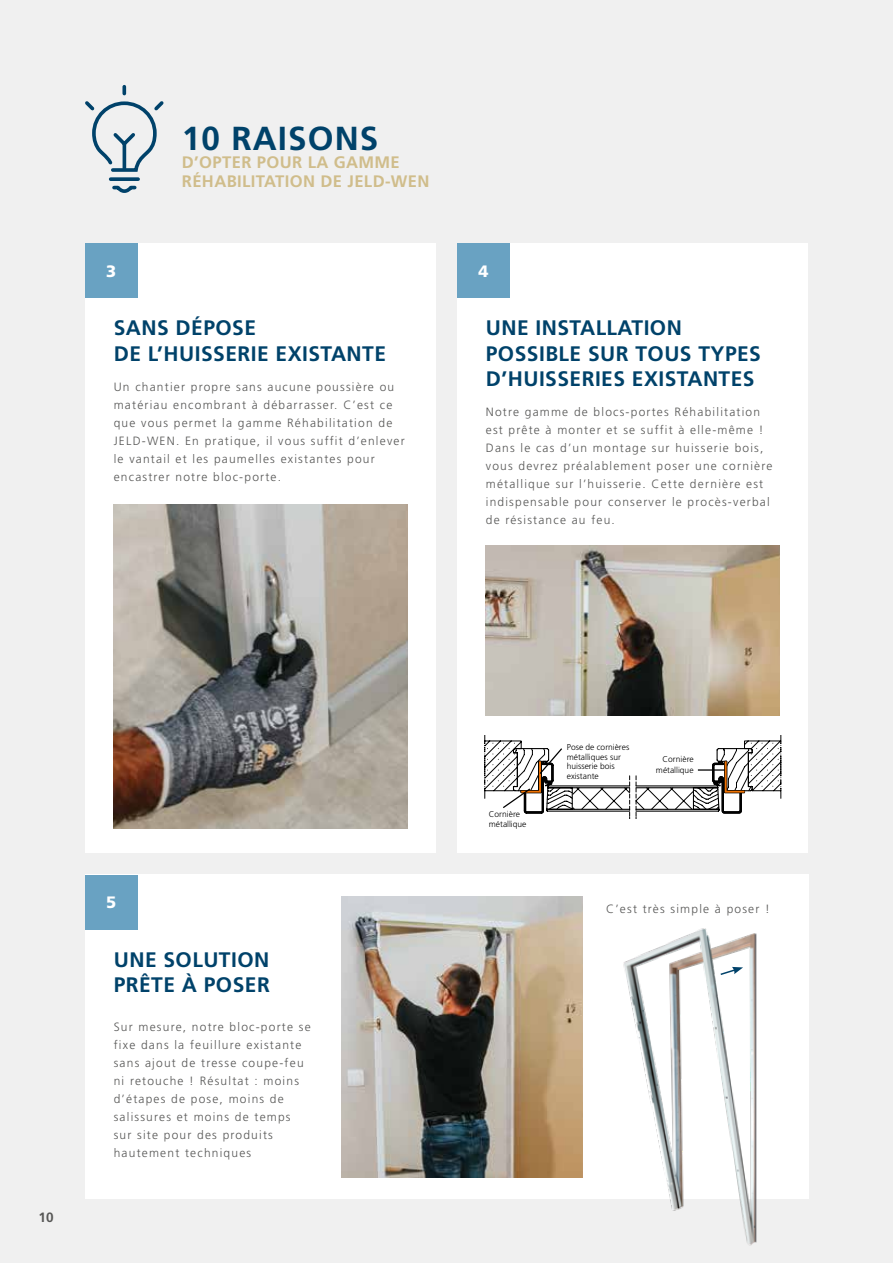
<style>
.page{position:relative;width:893px;height:1263px;background:#f0f0f0}
.page>*{position:absolute;margin:0;border:0;box-sizing:border-box;transform-origin:0 0}
.t1{font:700 33.3px "Frutiger LT Std";letter-spacing:.035em;color:#00426a}
.t2{font:700 21px/25.2px "Frutiger LT Std";letter-spacing:.02em;color:#00426a}
.t3{font:700 16.65px/18.3px "Frutiger LT Std";letter-spacing:.02em;color:#d0bd8b}
.t4{font:900 16.5px "Frutiger LT Std";color:#fff}
.t5{font:700 13.5px "Frutiger LT Std";color:#575756}
.t6{font:300 12px/18px "Frutiger LT Std";letter-spacing:.1em;color:#575756}
.t7{font:300 8.4px/9.6px "Frutiger LT Std";color:#000}
</style>
<div class="page">
<div style="left:85px;top:243px;width:351px;height:610px;background:#fff"></div>
<div style="left:85px;top:874px;width:724px;height:325px;background:#fff"></div>
<img style="left:114px;top:504px;width:293px;height:325px">
<img style="left:341px;top:897px;width:242px;height:281px">
<svg style="left:85px;top:84px;width:79px;height:109px"></svg>
<div style="left:85px;top:243px;width:53px;height:55px;background:#69a2c2"></div>
<div style="left:85px;top:874px;width:53px;height:55px;background:#69a2c2"></div>
<div style="left:457px;top:243px;width:351px;height:610px;background:#fff"></div>
<svg style="left:484px;top:680px;width:297px;height:138px"></svg>
<img style="left:486px;top:545px;width:293px;height:170px">
<div style="left:457px;top:243px;width:53px;height:55px;background:#69a2c2"></div>
<img style="left:623px;top:928px;width:134px;height:318px">
<svg style="left:719px;top:967px;width:24px;height:9px"></svg>
<h3 class="t4" style="left:106px;top:261px;width:12px">3</h3>
<h1 class="t1" style="left:182px;top:119px;width:198px">10 RAISONS</h1>
<h3 class="t3" style="left:182px;top:153px;width:249px">D’OPTER POUR LA GAMME<br>RÉHABILITATION DE JELD-WEN</h3>
<h2 class="t2" style="left:114px;top:316px;width:274px">SANS DÉPOSE<br>DE L’HUISSERIE EXISTANTE</h2>
<p class="t6" style="left:114px;top:378px;width:292px">Un chantier propre sans aucune poussière ou matériau encombrant à débarrasser. C’est ce que vous permet la gamme Réhabilitation de JELD-WEN. En pratique, il vous suffit d’enlever le vantail et les paumelles existantes pour encastrer notre bloc-porte.</p>
<h3 class="t4" style="left:478px;top:261px;width:12px">4</h3>
<h2 class="t2" style="left:486px;top:316px;width:277px">UNE INSTALLATION<br>POSSIBLE SUR TOUS TYPES<br>D’HUISSERIES EXISTANTES</h2>
<p class="t6" style="left:486px;top:403px;width:288px">Notre gamme de blocs-portes Réhabilitation est prête à monter et se suffit à elle-même !<br>Dans le cas d’un montage sur huisserie bois, vous devrez préalablement poser une cornière métallique sur l’huisserie. Cette dernière est indispensable pour conserver le procès-verbal de résistance au feu.</p>
<p class="t5" style="left:39px;top:1209px;width:17px">10</p>
<h3 class="t4" style="left:106px;top:892px;width:12px">5</h3>
<h2 class="t2" style="left:114px;top:947px;width:158px">UNE SOLUTION<br>PRÊTE À POSER</h2>
<p class="t6" style="left:114px;top:1018px;width:198px">Sur mesure, notre bloc-porte se fixe dans la feuillure existante sans ajout de tresse coupe-feu ni retouche ! Résultat : moins d’étapes de pose, moins de salissures et moins de temps sur site pour des produits hautement techniques</p>
<p class="t7" style="left:489px;top:809px;width:39px;line-height:10.2px">Cornière métallique</p>
<p class="t7" style="left:567px;top:742px;width:64px">Pose de cornières métalliques sur huisserie bois existante</p>
<p class="t7" style="left:656px;top:754px;width:39px;line-height:10.2px;text-align:right">Cornière métallique</p>
<p class="t6" style="left:606px;top:900px;width:165px">C’est très simple à poser !</p>
</div>
